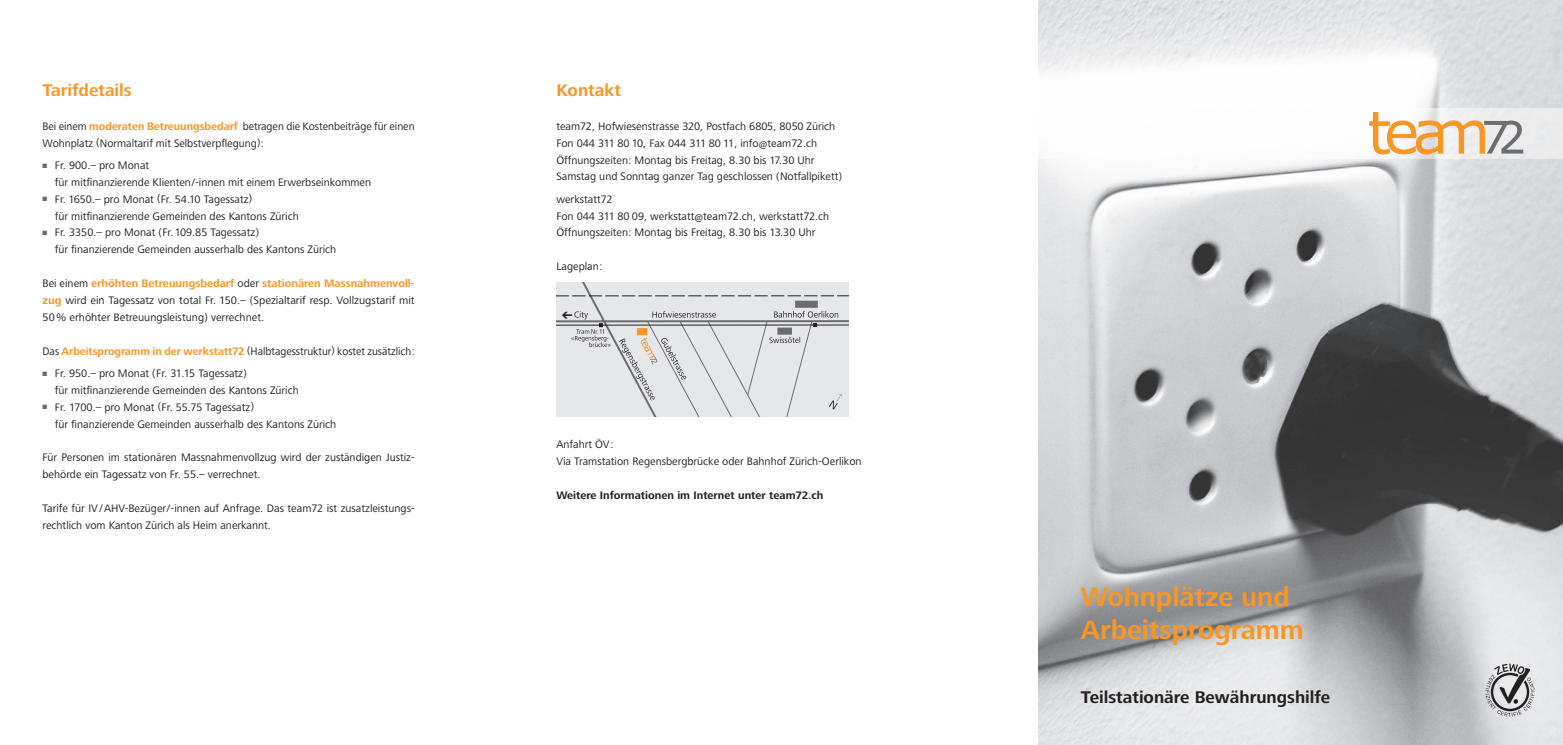
<style>
.page{position:relative;width:1563px;height:745px;background:#fff}
.page>*{position:absolute;margin:0;border:0;box-sizing:border-box;transform-origin:0 0}
.t1{font:700 27.5px/32.5px "Frutiger Next LT";color:#f69728}
.t2{font:700 17.5px "Frutiger Next LT";color:#231f20}
.t3{font:700 17.5px "Frutiger Next LT";color:#f69728}
.t4{font:11.25px/16.9px "Frutiger Next LT";color:#231f20}
.t5{font:700 11.25px "Frutiger Next LT";color:#231f20}
.s1{font-weight:700;color:#f69728}
.s2{color:#6b6b6e}
</style>
<div class="page">
<img style="left:1038px;top:0;width:525px;height:744px">
<svg style="left:1485px;top:663px;width:49px;height:53px;background:#aeadaf"></svg>
<div style="left:1038px;top:108px;width:525px;height:50px;background:#fff"></div>
<svg style="left:1369px;top:112px;width:154px;height:42px"></svg>
<svg style="left:556px;top:282px;width:292px;height:134px;background:#dbdbdd"></svg>
<h2 class="t3" style="left:43px;top:80px;width:91px">Tarifdetails</h2>
<p class="t4" style="left:43px;top:117px;width:374px">Bei einem <span class="s1">moderaten Betreuungsbedarf</span> betragen die Kostenbeiträge für einen<br>Wohnplatz (Normaltarif mit Selbstverpflegung):</p>
<p class="t4" style="left:55px;top:157px;width:318px;text-indent:-12px"><span class="s2">■</span> Fr. 900.– pro Monat<br>für mitfinanzierende Klienten/-innen mit einem Erwerbseinkommen</p>
<p class="t4" style="left:55px;top:190px;width:245px;text-indent:-12px"><span class="s2">■</span> Fr. 1650.– pro Monat (Fr. 54.10 Tagessatz)<br>für mitfinanzierende Gemeinden des Kantons Zürich</p>
<p class="t4" style="left:55px;top:224px;width:283px;text-indent:-12px"><span class="s2">■</span> Fr. 3350.– pro Monat (Fr. 109.85 Tagessatz)<br>für finanzierende Gemeinden ausserhalb des Kantons Zürich</p>
<p class="t4" style="left:43px;top:275px;width:374px;text-align:justify">Bei einem <span class="s1">erhöhten Betreuungsbedarf</span> oder <span class="s1">stationären Massnahmenvoll&shy;zug</span> wird ein Tagessatz von total Fr. 150.– (Spezialtarif resp. Vollzugstarif mit 50% erhöhter Betreuungsleistung) verrechnet.</p>
<p class="t4" style="left:43px;top:342px;width:374px">Das <span class="s1">Arbeitsprogramm in der werkstatt72</span> (Halbtagesstruktur) kostet zusätzlich:</p>
<p class="t4" style="left:55px;top:364px;width:245px;text-indent:-12px"><span class="s2">■</span> Fr. 950.– pro Monat (Fr. 31.15 Tagessatz)<br>für mitfinanzierende Gemeinden des Kantons Zürich</p>
<p class="t4" style="left:55px;top:398px;width:283px;text-indent:-12px"><span class="s2">■</span> Fr. 1700.– pro Monat (Fr. 55.75 Tagessatz)<br>für finanzierende Gemeinden ausserhalb des Kantons Zürich</p>
<p class="t4" style="left:43px;top:449px;width:373px">Für Personen im stationären Massnahmenvollzug wird der zuständigen Justiz&shy;behörde ein Tagessatz von Fr. 55.– verrechnet.</p>
<p class="t4" style="left:43px;top:499px;width:374px">Tarife für IV/AHV-Bezüger/-innen auf Anfrage. Das team72 ist zusatzleistungs&shy;rechtlich vom Kanton Zürich als Heim anerkannt.</p>
<h2 class="t3" style="left:556px;top:80px;width:66px">Kontakt</h2>
<p class="t4" style="left:556px;top:117px;width:287px">team72, Hofwiesenstrasse 320, Postfach 6805, 8050 Zürich Fon 044 311 80 10, Fax 044 311 80 11, info@team72.ch Öffnungszeiten: Montag bis Freitag, 8.30 bis 17.30 Uhr Samstag und Sonntag ganzer Tag geschlossen (Notfallpikett)</p>
<p class="t4" style="left:556px;top:190px;width:274px">werkstatt72<br>Fon 044 311 80 09, werkstatt@team72.ch, werkstatt72.ch<br>Öffnungszeiten: Montag bis Freitag, 8.30 bis 13.30 Uhr</p>
<p class="t4" style="left:556px;top:258px;width:47px">Lageplan:</p>
<p class="t4" style="left:556px;top:435px;width:307px">Anfahrt ÖV:<br>Via Tramstation Regensbergbrücke oder Bahnhof Zürich-Oerlikon</p>
<p class="t5" style="left:556px;top:488px;width:269px">Weitere Informationen im Internet unter team72.ch</p>
<h1 class="t1" style="left:1081px;top:580px;width:224px">Wohnplätze und<br>Arbeitsprogramm</h1>
<h2 class="t2" style="left:1081px;top:687px;width:251px">Teilstationäre Bewährungshilfe</h2>
</div>
